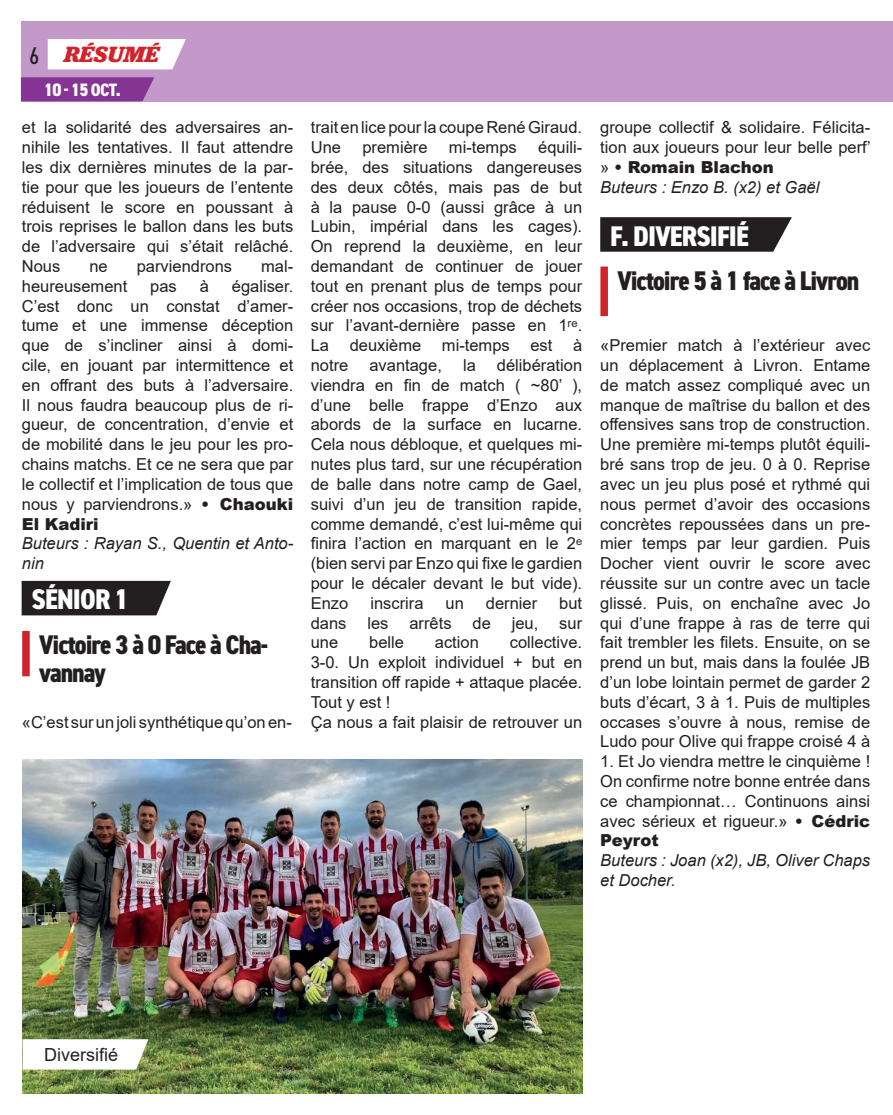
<style>
.page{position:relative;width:893px;height:1115px;background:#fff}
.page>*{position:absolute;margin:0;border:0;box-sizing:border-box;transform-origin:0 0}
.t1{font:800 condensed 28.5px "DIN2014";letter-spacing:-.03em;color:#fff}
.t2{font:800 condensed 27px/27.8px "DIN2014";letter-spacing:-.04em;color:#231f20}
.t3{font:italic 700 22.95px "Jubilat";color:#d1232a}
.t4{font:18px "Arial";color:#231f20}
.t5{font:800 condensed 18px "DIN2014";color:#fff}
.t6{font:16.5px/19.8px "Arial";color:#231f20;text-align:justify}
.t7{font:italic 16.5px/19.8px "Arial";color:#231f20}
.s1{font-family:"DIN2014";font-weight:400;font-style:normal;font-stretch:condensed;font-size:24.3px;color:#231f20}
.s2{font-weight:900}
.s3{font-style:italic}
</style>
<div class="page">
<div style="left:21px;top:21px;width:872px;height:80px;background:#c299c9"></div>
<div style="left:48px;top:39px;width:138px;height:30px;background:#fff"></div>
<svg style="left:21px;top:77px;width:133px;height:24px;background:#883996"></svg>
<img style="left:23px;top:759px;width:559px;height:334px">
<svg style="left:23px;top:1039px;width:125px;height:30px"></svg>
<svg style="left:600px;top:217px;width:192px;height:35px;background:#302d2e"></svg>
<div style="left:600px;top:266px;width:8px;height:50px;background:#d1232a"></div>
<div style="left:22px;top:581px;width:149px;height:34px;background:#231f20"></div>
<div style="left:22px;top:631px;width:8px;height:45px;background:#d1232a"></div>
<h3 class="t3" style="left:30px;top:39px;width:131px"><span class="s1">6</span> RÉSUMÉ</h3>
<p class="t5" style="left:44px;top:78px;width:78px">10 - 15 oct.</p>
<p class="t6" style="left:22px;top:118px;width:273px">et la solidarité des adversaires an&shy;nihile les tentatives. Il faut attendre les dix dernières minutes de la par&shy;tie pour que les joueurs de l’entente réduisent le score en poussant à trois reprises le ballon dans les buts de l’adversaire qui s’était relâché.<br>Nous</p>
<p class="t6" style="left:89px;top:256px;width:20px">ne</p>
<p class="t6" style="left:137px;top:256px;width:97px">parviendrons</p>
<p class="t6" style="left:261px;top:256px;width:34px">mal-</p>
<p class="t6" style="left:22px;top:276px;width:107px">heureusement</p>
<p class="t6" style="left:150px;top:276px;width:28px">pas</p>
<p class="t6" style="left:200px;top:276px;width:11px">à</p>
<p class="t6" style="left:22px;top:276px;width:273px;text-indent:210px">égaliser.<br>C’est donc un constat d’amer&shy;tume et une immense déception que de s’incliner ainsi à domi&shy;cile, en jouant par intermittence et en offrant des buts à l’adversaire.<br>Il nous faudra beaucoup plus de ri&shy;gueur, de concentration, d’envie et de mobilité dans le jeu pour les pro&shy;chains matchs. Et ce ne sera que par le collectif et l’implication de tous que nous y parviendrons.» <span class="s2">• Chaouki El Kadiri</span></p>
<p class="t7" style="left:22px;top:534px;width:273px">Buteurs : Rayan S., Quentin et Anto&shy;nin</p>
<h1 class="t1" style="left:32px;top:580px;width:99px">SÉNIOR 1</h1>
<h2 class="t2" style="left:39px;top:631px;width:230px">Victoire 3 à 0 Face à Cha&shy;vannay</h2>
<p class="t6" style="left:22px;top:712px;width:271px">«C’est sur un joli synthétique qu’on en-</p>
<p class="t6" style="left:311px;top:118px;width:273px">trait en lice pour la coupe René Giraud.<br>Une</p>
<p class="t6" style="left:311px;top:137px;width:273px;text-indent:227px">équili&shy;brée, des situations dangereuses des deux côtés, mais pas de but à la pause 0-0 (aussi grâce à un Lubin, impérial dans les cages).<br>On reprend la deuxième, en leur demandant de continuer de jouer tout en prenant plus de temps pour créer nos occasions, trop de déchets sur l’avant-dernière passe en 1ʳᵉ.<br>La</p>
<p class="t6" style="left:362px;top:137px;width:67px">première</p>
<p class="t6" style="left:449px;top:137px;width:69px">mi-temps</p>
<p class="t6" style="left:350px;top:335px;width:73px">deuxième</p>
<p class="t6" style="left:442px;top:335px;width:69px">mi-temps</p>
<p class="t6" style="left:530px;top:335px;width:24px">est</p>
<p class="t6" style="left:573px;top:335px;width:11px">à</p>
<p class="t6" style="left:311px;top:355px;width:273px;text-indent:186px">délibération viendra en fin de match ( ~80’ ), d’une belle frappe d’Enzo aux abords de la surface en lucarne.<br>Cela nous débloque, et quelques mi&shy;nutes plus tard, sur une récupération de balle dans notre camp de Gael, suivi d’un jeu de transition rapide, comme demandé, c’est lui-même qui finira l’action en marquant en le 2ᵉ (bien servi par Enzo qui fixe le gardien pour le décaler devant le but vide).<br>Enzo</p>
<p class="t6" style="left:311px;top:355px;width:39px">notre</p>
<p class="t6" style="left:369px;top:355px;width:74px">avantage,</p>
<p class="t6" style="left:463px;top:355px;width:14px">la</p>
<p class="t6" style="left:370px;top:593px;width:55px">inscrira</p>
<p class="t6" style="left:446px;top:593px;width:20px">un</p>
<p class="t6" style="left:486px;top:593px;width:53px">dernier</p>
<p class="t6" style="left:559px;top:593px;width:24px">but</p>
<p class="t6" style="left:311px;top:613px;width:37px">dans</p>
<p class="t6" style="left:367px;top:613px;width:23px">les</p>
<p class="t6" style="left:409px;top:613px;width:44px">arrêts</p>
<p class="t6" style="left:472px;top:613px;width:20px">de</p>
<p class="t6" style="left:512px;top:613px;width:28px">jeu,</p>
<p class="t6" style="left:559px;top:613px;width:24px">sur</p>
<p class="t6" style="left:311px;top:632px;width:29px">une</p>
<p class="t6" style="left:369px;top:632px;width:36px">belle</p>
<p class="t6" style="left:435px;top:632px;width:46px">action</p>
<p class="t6" style="left:311px;top:632px;width:273px;text-align:left;text-indent:199px">collective.<br>3-0. Un exploit individuel + but en transition off rapide + attaque placée.<br>Tout y est !<br>Ça nous a fait plaisir de retrouver un</p>
<p class="t6" style="left:600px;top:118px;width:272px;text-align:left">groupe collectif &amp; solidaire. Félicita&shy;tion aux joueurs pour leur belle perf’ » <span class="s2">• Romain Blachon<br></span><span class="s3">Buteurs : Enzo B. (x2) et Gaël</span></p>
<h1 class="t1" style="left:610px;top:217px;width:140px">F. DIVERSIFIÉ</h1>
<h2 class="t2" style="left:617px;top:266px;width:244px">Victoire 5 à 1 face à Livron</h2>
<p class="t6" style="left:600px;top:335px;width:272px">«Premier match à l’extérieur avec un déplacement à Livron. Entame de match assez compliqué avec un manque de maîtrise du ballon et des offensives sans trop de construction.<br>Une première mi-temps plutôt équili&shy;bré sans trop de jeu. 0 à 0. Reprise avec un jeu plus posé et rythmé qui nous permet d’avoir des occasions concrètes repoussées dans un pre&shy;mier temps par leur gardien. Puis Docher vient ouvrir le score avec réussite sur un contre avec un tacle glissé. Puis, on enchaîne avec Jo qui d’une frappe à ras de terre qui fait trembler les filets. Ensuite, on se prend un but, mais dans la foulée JB d’un lobe lointain permet de garder 2 buts d’écart, 3 à 1. Puis de multiples occases s’ouvre à nous, remise de Ludo pour Olive qui frappe croisé 4 à</p>
<p class="t6" style="left:600px;top:751px;width:271px">1. Et Jo viendra mettre le cinquième !<br>On confirme notre bonne entrée dans ce championnat… Continuons ainsi avec sérieux et rigueur.» <span class="s2">• Cédric Peyrot</span></p>
<p class="t7" style="left:600px;top:850px;width:271px">Buteurs : Joan (x2), JB, Oliver Chaps et Docher.</p>
<p class="t4" style="left:44px;top:1042px;width:75px">Diversifié</p>
</div>
